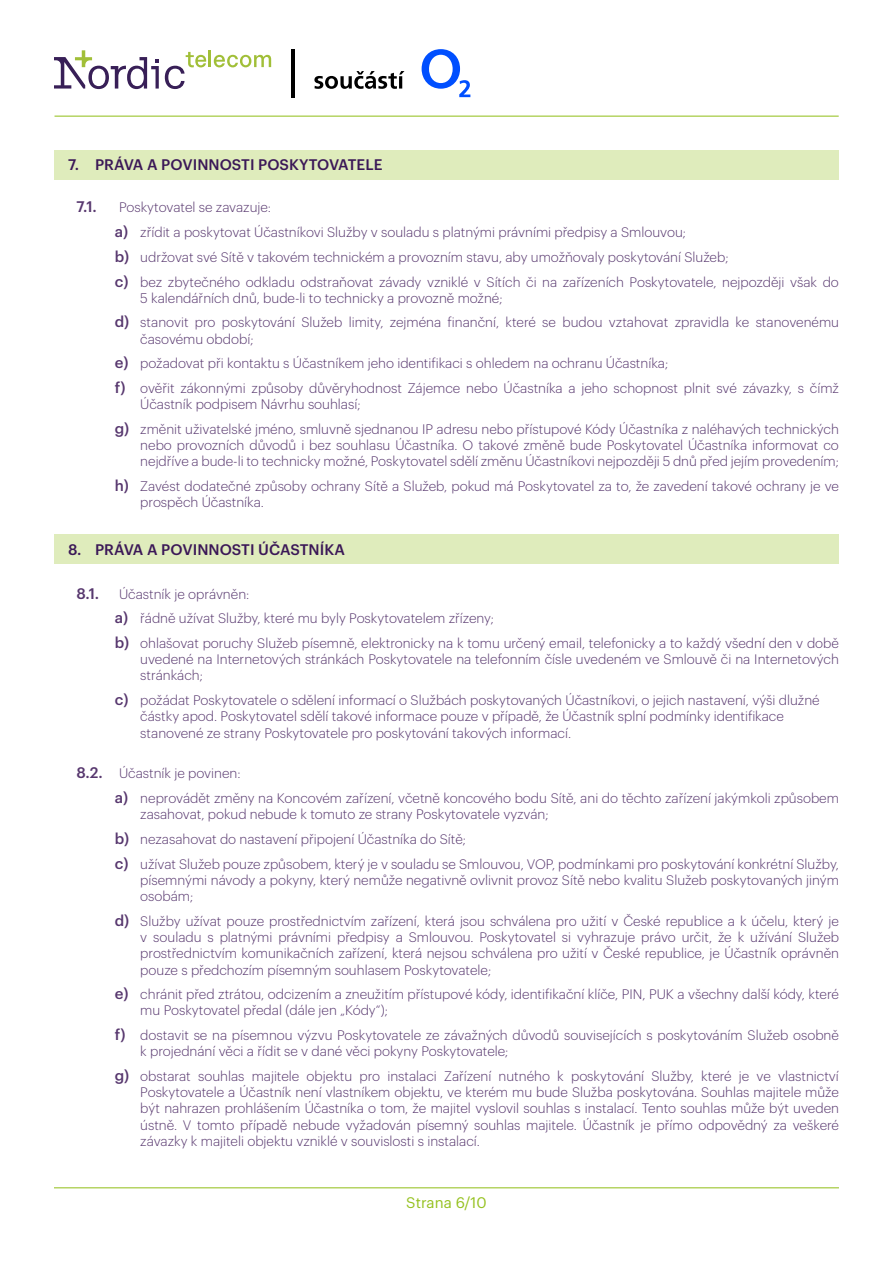
<style>
.page{position:relative;width:893px;height:1263px;background:#fff}
.page>*{position:absolute;margin:0;border:0;box-sizing:border-box;transform-origin:0 0}
.t1{font:500 15px "Graphik";letter-spacing:.005em;color:#3b1857}
.t2{font:15px "Graphik";color:#95c11f}
.t3{font:500 15px "Graphik";color:#57376e}
.t4{font:300 13.5px/16.2px "Graphik";color:#57376e}
.s1{font-weight:500;font-size:15px}
</style>
<div class="page">
<hr style="left:55px;top:115px;width:784px;height:2px;background:#95c11f">
<hr style="left:54px;top:1187px;width:785px;height:1px;background:#95c11f">
<hr style="left:291px;top:49px;width:4px;height:48px;background:#000">
<svg style="left:422px;top:49px;width:48px;height:48px"></svg>
<svg style="left:314px;top:71px;width:90px;height:18px"></svg>
<svg style="left:54px;top:50px;width:105px;height:39px"></svg>
<svg style="left:165px;top:50px;width:106px;height:39px"></svg>
<div style="left:54px;top:150px;width:785px;height:29px;background:#dfecbc"></div>
<div style="left:54px;top:534px;width:785px;height:29px;background:#dfecbc"></div>
<p class="t1" style="left:68px;top:154px;width:316px">7. PRÁVA A POVINNOSTI POSKYTOVATELE</p>
<p class="t3" style="left:77px;top:196px;width:22px">7.1.</p>
<p class="t4" style="left:115px;top:194px;width:726px;line-height:24.8px;text-indent:4px">Poskytovatel se zavazuje:<br><span class="s1">a)</span> zřídit a poskytovat Účastníkovi Služby v souladu s platnými právními předpisy a Smlouvou;<br><span class="s1">b)</span> udržovat své Sítě v takovém technickém a provozním stavu, aby umožňovaly poskytování Služeb;<br><span class="s1">c)</span> bez zbytečného odkladu odstraňovat závady vzniklé v Sítích či na zařízeních Poskytovatele, nejpozději však do</p>
<p class="t4" style="left:115px;top:284px;width:726px;line-height:24.8px;text-indent:26px">5 kalendářních dnů, bude-li to technicky a provozně možné;<br><span class="s1">d)</span> stanovit pro poskytování Služeb limity, zejména finanční, které se budou vztahovat zpravidla ke stanovenému</p>
<p class="t4" style="left:115px;top:325px;width:726px;line-height:24.8px;text-indent:26px">časovému období;<br><span class="s1">e)</span> požadovat při kontaktu s Účastníkem jeho identifikaci s ohledem na ochranu Účastníka;<br><span class="s1">f)</span> ověřit zákonnými způsoby důvěryhodnost Zájemce nebo Účastníka a jeho schopnost plnit své závazky, s čímž</p>
<p class="t4" style="left:115px;top:391px;width:726px;line-height:24.8px;text-indent:26px">Účastník podpisem Návrhu souhlasí;<br><span class="s1">g)</span> změnit uživatelské jméno, smluvně sjednanou IP adresu nebo přístupové Kódy Účastníka z naléhavých technických</p>
<p class="t4" style="left:140px;top:436px;width:700px">nebo provozních důvodů i bez souhlasu Účastníka. O takové změně bude Poskytovatel Účastníka informovat co nejdříve a bude-li to technicky možné, Poskytovatel sdělí změnu Účastníkovi nejpozději 5 dnů před jejím provedením;</p>
<p class="t4" style="left:140px;top:477px;width:700px;text-indent:-26px"><span class="s1">h)</span> Zavést dodatečné způsoby ochrany Sítě a Služeb, pokud má Poskytovatel za to, že zavedení takové ochrany je ve prospěch Účastníka.</p>
<p class="t1" style="left:68px;top:538px;width:278px">8. PRÁVA A POVINNOSTI ÚČASTNÍKA</p>
<p class="t3" style="left:77px;top:582px;width:24px">8.1.</p>
<p class="t4" style="left:115px;top:580px;width:726px;line-height:24.8px;text-indent:4px">Účastník je oprávněn:<br><span class="s1">a)</span> řádně užívat Služby, které mu byly Poskytovatelem zřízeny;<br><span class="s1">b)</span> ohlašovat poruchy Služeb písemně, elektronicky na k tomu určený email, telefonicky a to každý všední den v době</p>
<p class="t4" style="left:140px;top:650px;width:700px">uvedené na Internetových stránkách Poskytovatele na telefonním čísle uvedeném ve Smlouvě či na Internetových stránkách;</p>
<p class="t4" style="left:140px;top:691px;width:681px;text-indent:-26px"><span class="s1">c)</span> požádat Poskytovatele o sdělení informací o Službách poskytovaných Účastníkovi, o jejich nastavení, výši dlužné částky apod. Poskytovatel sdělí takové informace pouze v případě, že Účastník splní podmínky identifikace stanovené ze strany Poskytovatele pro poskytování takových informací.</p>
<p class="t4" style="left:115px;top:760px;width:726px;line-height:24.8px;text-indent:-38px"><span class="s1">8.2.</span> Účastník je povinen:<br><span class="s1">a)</span> neprovádět změny na Koncovém zařízení, včetně koncového bodu Sítě, ani do těchto zařízení jakýmkoli způsobem</p>
<p class="t4" style="left:115px;top:801px;width:726px;line-height:24.8px;text-indent:26px">zasahovat, pokud nebude k tomuto ze strany Poskytovatele vyzván;<br><span class="s1">b)</span> nezasahovat do nastavení připojení Účastníka do Sítě;<br><span class="s1">c)</span> užívat Služeb pouze způsobem, který je v souladu se Smlouvou, VOP, podmínkami pro poskytování konkrétní Služby,</p>
<p class="t4" style="left:140px;top:871px;width:700px">písemnými návody a pokyny, který nemůže negativně ovlivnit provoz Sítě nebo kvalitu Služeb poskytovaných jiným osobám;</p>
<p class="t4" style="left:140px;top:912px;width:700px;text-align:justify;text-indent:-26px"><span class="s1">d)</span> Služby užívat pouze prostřednictvím zařízení, která jsou schválena pro užití v České republice a k účelu, který je v souladu s platnými právními předpisy a Smlouvou. Poskytovatel si vyhrazuje právo určit, že k užívání Služeb prostřednictvím komunikačních zařízení, která nejsou schválena pro užití v České republice, je Účastník oprávněn pouze s předchozím písemným souhlasem Poskytovatele;</p>
<p class="t4" style="left:140px;top:985px;width:700px;text-indent:-26px"><span class="s1">e)</span> chránit před ztrátou, odcizením a zneužitím přístupové kódy, identifikační klíče, PIN, PUK a všechny další kódy, které mu Poskytovatel předal (dále jen „Kódy“);</p>
<p class="t4" style="left:140px;top:1026px;width:700px;text-indent:-26px"><span class="s1">f)</span> dostavit se na písemnou výzvu Poskytovatele ze závažných důvodů souvisejících s poskytováním Služeb osobně k projednání věci a řídit se v dané věci pokyny Poskytovatele;</p>
<p class="t4" style="left:140px;top:1067px;width:700px;text-align:justify;text-indent:-26px"><span class="s1">g)</span> obstarat souhlas majitele objektu pro instalaci Zařízení nutného k poskytování Služby, které je ve vlastnictví Poskytovatele a Účastník není vlastníkem objektu, ve kterém mu bude Služba poskytována. Souhlas majitele může být nahrazen prohlášením Účastníka o tom, že majitel vyslovil souhlas s instalací. Tento souhlas může být uveden ústně. V tomto případě nebude vyžadován písemný souhlas majitele. Účastník je přímo odpovědný za veškeré závazky k majiteli objektu vzniklé v souvislosti s instalací.</p>
<p class="t2" style="left:406px;top:1191px;width:82px">Strana 6/10</p>
</div>
